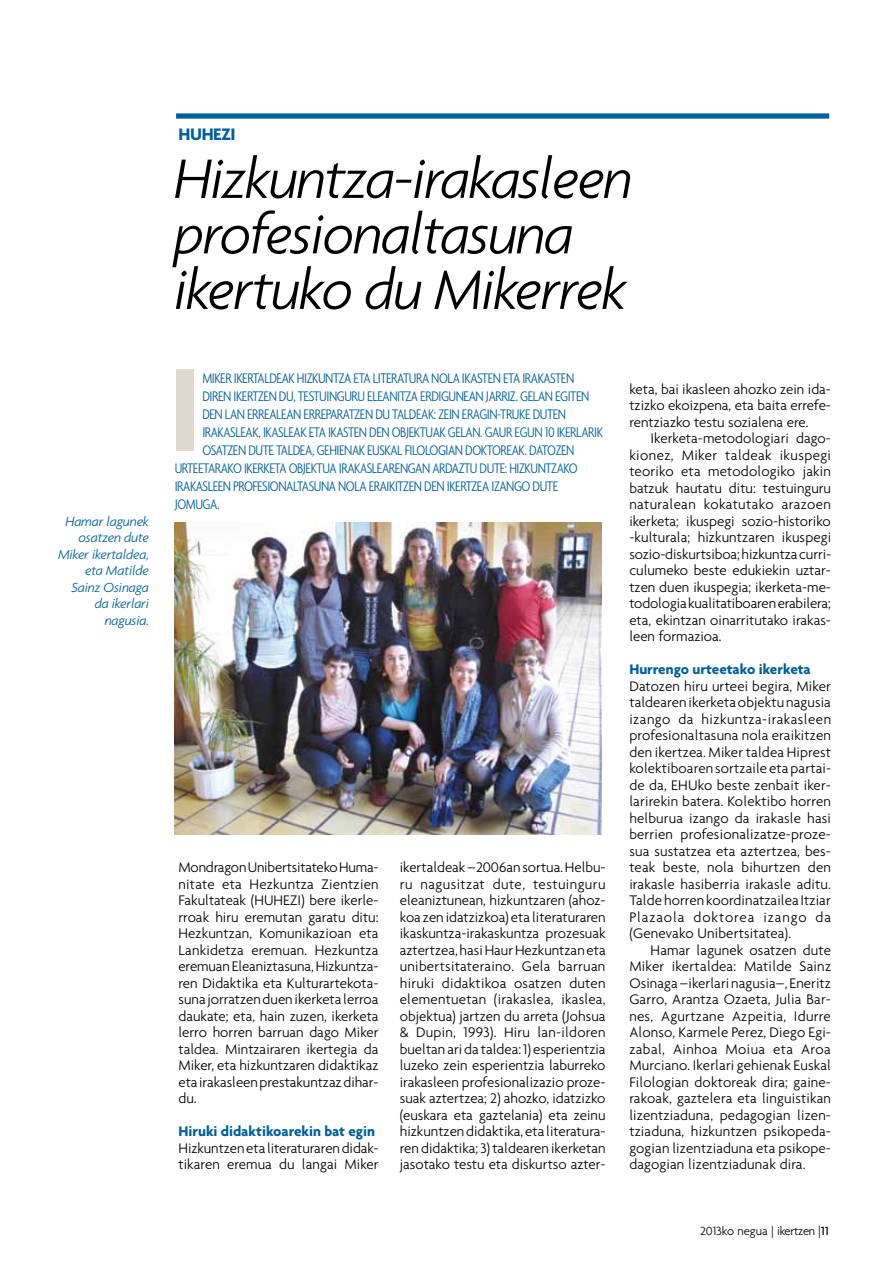
<style>
.page{position:relative;width:893px;height:1263px;background:#fff}
.page>*{position:absolute;margin:0;border:0;box-sizing:border-box;transform-origin:0 0}
.t1{font:italic 300 60px/55.5px "Agenda";letter-spacing:-.03em;color:#000}
.t2{font:700 18px "Agenda";letter-spacing:-.02em;color:#00609b}
.t3{font:300 15px/16.5px "Agenda";color:#000;text-align:justify}
.t4{font:300 condensed 15px "Agenda";letter-spacing:-.03em;color:#00609b}
.t5{font:700 15px "Agenda";color:#00609b}
.t6{font:italic 300 14.25px/16.5px "Agenda";letter-spacing:-.015em;color:#00609b;text-align:right}
.t7{font:300 12.75px "Agenda";letter-spacing:-.01em;color:#000}
.s1{font-weight:500}
</style>
<div class="page">
<div style="left:176px;top:370px;width:17px;height:81px;background:#dfd9d1"></div>
<img style="left:174px;top:523px;width:427px;height:312px">
<div style="left:176px;top:113px;width:653px;height:6px;background:#00609b"></div>
<p class="t2" style="left:178px;top:123px;width:59px">HUHEZI</p>
<h1 class="t1" style="left:174px;top:150px;width:461px">Hizkuntza-irakasleen profesionaltasuna ikertuko du Mikerrek</h1>
<p class="t6" style="left:58px;top:513px;width:92px">Hamar lagunek osatzen dute<br>Miker ikertaldea, eta Matilde<br>Sainz Osinaga da ikerlari nagusia.</p>
<p class="t4" style="left:202px;top:370px;width:373px">MIKER IKERTALDEAK HIZKU NTZA ETA LITERATURA NOLA IKASTEN ETA IRAKASTEN</p>
<p class="t4" style="left:202px;top:388px;width:389px">DIREN IKERTZEN DU, TESTUINGURU ELEANITZA ERDIGUNEAN JARRIZ. GELAN EGITEN</p>
<p class="t4" style="left:202px;top:406px;width:364px">DEN LAN ERREALEAN ERREPARATZEN DU TALDEAK: ZEIN ERAGIN-TRUKE DUTEN</p>
<p class="t4" style="left:202px;top:424px;width:401px">IRAKASLEAK, IKASLEAK ETA IKASTEN DEN OBJEKTUAK GELAN. GAUR EGUN 10 IKERLARIK</p>
<p class="t4" style="left:202px;top:442px;width:374px">OSATZEN DUTE TALDEA, GEHIENAK EUSKAL FILOLOGIAN DOKTOREAK. DATOZEN</p>
<p class="t4" style="left:175px;top:460px;width:405px">URTEETARAKO IKERKETA OBJEKTUA IRAKASLEARENGAN ARDAZTU DUTE: HIZKU NTZAKO</p>
<p class="t4" style="left:175px;top:478px;width:385px">IRAKASLEEN PROFESIONALTASUNA NOLA ERAIKITZEN DEN IKERTZEA IZANGO DUTE</p>
<p class="t4" style="left:175px;top:496px;width:46px">JOMUGA.</p>
<p class="t3" style="left:178px;top:859px;width:202px">Mondragon Unibertsitateko Huma&shy;nitate eta Hezkuntza Zientzien Fakultateak (HUHEZI) bere ikerle&shy;rroak hiru eremutan garatu ditu:<br>Hezkuntzan, Komunikazioan eta Lankidetza eremuan. Hezkuntza eremuan Eleaniztasuna, Hizkuntza&shy;ren Didaktika eta Kulturartekota&shy;suna jorratzen duen ikerketa lerroa daukate; eta, hain zuzen, ikerketa lerro horren barruan dago Miker taldea. Mintzairaren ikertegia da Miker, eta hizkuntzaren didaktikaz eta irakasleen prestakuntzaz dihar&shy;du.</p>
<p class="t5" style="left:178px;top:1122px;width:198px">Hiruki didaktikoarekin bat egin</p>
<p class="t3" style="left:178px;top:1139px;width:202px">Hizkuntzen eta literaturaren didak&shy;tikaren eremua du langai Miker</p>
<p class="t3" style="left:400px;top:859px;width:207px">ikertaldeak –2006an sortua. Helbu&shy;ru nagusitzat dute, testuinguru eleaniztunean, hizkuntzaren (ahoz&shy;koa zen idatzizkoa) eta literaturaren ikaskuntza-irakaskuntza prozesuak aztertzea, hasi Haur Hezkuntzan eta unibertsitateraino. Gela barruan hiruki didaktikoa osatzen duten elementuetan (irakaslea, ikaslea, objektua) jartzen du arreta (Johsua &amp; Dupin, 1993). Hiru lan-ildoren bueltan ari da taldea: 1) esperientzia luzeko zein esperientzia laburreko irakasleen profesionalizazio proze&shy;suak aztertzea; 2) ahozko, idatzizko (euskara eta gaztelania) eta zeinu hizkuntzen didaktika, eta literatura&shy;ren didaktika; 3) taldearen ikerketan jasotako testu eta diskurtso azter-</p>
<p class="t3" style="left:629px;top:380px;width:203px">keta, bai ikasleen ahozko zein ida&shy;tzizko ekoizpena, eta baita errefe&shy;rentziazko testu sozialena ere.</p>
<p class="t3" style="left:629px;top:430px;width:203px;text-indent:21px">Ikerketa-metodologiari dago&shy;kionez, Miker taldeak ikuspegi teoriko eta metodologiko jakin batzuk hautatu ditu: testuinguru naturalean kokatutako arazoen ikerketa; ikuspegi sozio-historiko -kulturala; hizkuntzaren ikuspegi sozio-diskurtsiboa; hizkuntza curri&shy;culumeko beste edukiekin uztar&shy;tzen duen ikuspegia; ikerketa-me&shy;todologia kualitatiboaren erabilera; eta, ekintzan oinarritutako irakas&shy;leen formazioa.</p>
<p class="t5" style="left:629px;top:660px;width:183px">Hurrengo urteetako ikerketa</p>
<p class="t3" style="left:629px;top:677px;width:203px">Datozen hiru urteei begira, Miker taldearen ikerketa objektu nagusia izango da hizkuntza-irakasleen profesionaltasuna nola eraikitzen den ikertzea. Miker taldea Hiprest kolektiboaren sortzaile eta partai&shy;de da, EHUko beste zenbait iker&shy;larirekin batera. Kolektibo horren helburua izango da irakasle hasi berrien profesionalizatze-proze&shy;sua sustatzea eta aztertzea, bes&shy;teak beste, nola bihurtzen den irakasle hasiberria irakasle aditu.<br>Talde horren koordinatzailea Itziar Plazaola doktorea izango da (Genevako Unibertsitatea).</p>
<p class="t3" style="left:629px;top:941px;width:203px;text-indent:21px">Hamar lagunek osatzen dute Miker ikertaldea: Matilde Sainz Osinaga –ikerlari nagusia–, Eneritz Garro, Arantza Ozaeta, Julia Bar&shy;nes, Agurtzane Azpeitia, Idurre Alonso, Karmele Perez, Diego Egi&shy;zabal, Ainhoa Moiua eta Aroa Murciano. Ikerlari gehienak Euskal Filologian doktoreak dira; gaine&shy;rakoak, gaztelera eta linguistikan lizentziaduna, pedagogian lizen&shy;tziaduna, hizkuntzen psikopeda&shy;gogian lizentziaduna eta psikope&shy;dagogian lizentziadunak dira.</p>
<p class="t7" style="left:700px;top:1223px;width:131px">2013ko negua | ikertzen |<span class="s1">11</span></p>
</div>
